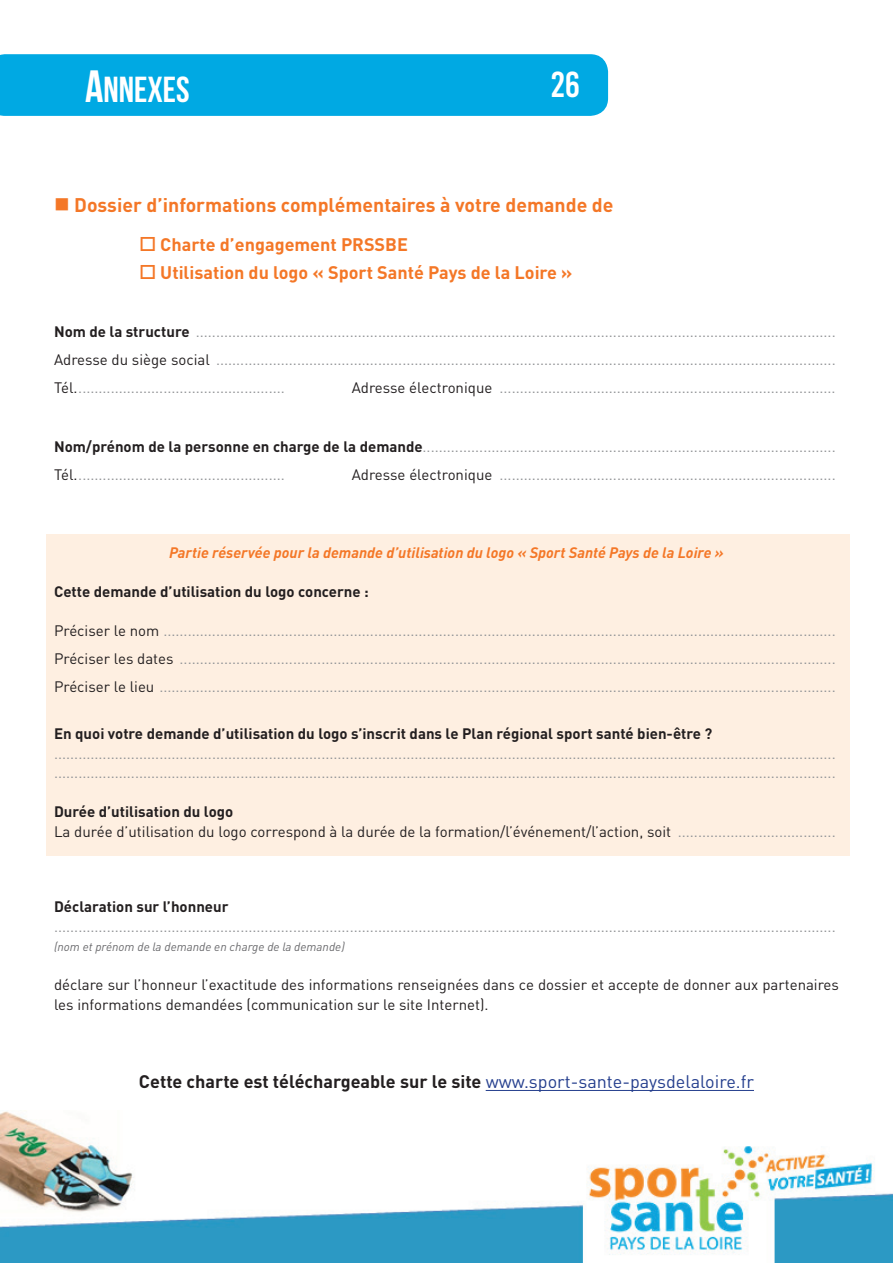
<style>
.page{position:relative;width:893px;height:1263px;background:#fff}
.page>*{position:absolute;margin:0;border:0;box-sizing:border-box;transform-origin:0 0}
.t1{font:700 36px "Bebas Neue";color:#fff}
.t2{font:36px "Bebas Kai";color:#fff}
.t3{font:700 19.5px "DIN Pro";color:#f47727}
.t4{font:700 18px "DIN Pro";color:#231f20}
.t5{font:700 18px "DIN Pro";color:#f47727}
.t6{font:15px/28px "DIN Pro";color:#939598;text-align:justify}
.t7{font:15px/19.5px "DIN Pro";color:#231f20}
.t8{font:700 15px "DIN Pro";color:#231f20}
.t9{font:italic 700 15px "DIN Pro";color:#f47727}
.t10{font:italic 12px "DIN Pro";color:#69696c}
.s1{font-size:45px}
.s2{font-weight:700;color:#231f20}
.s3{color:#231f20}
.s4{font-weight:700}
.s5{color:#939598}
.s6{font-weight:400;color:#253f8e}
</style>
<div class="page">
<img style="left:0;top:1111px;width:893px;height:152px">
<div style="left:0;top:54px;width:608px;height:62px;background:#00a9e3"></div>
<div style="left:46px;top:534px;width:804px;height:321px;background:#feefe1"></div>
<hr style="left:486px;top:1090px;width:268px;height:1px;background:#253f8e">
<h1 class="t1" style="left:85px;top:70px;width:106px"><span class="s1">A</span>NNEXES</h1>
<h1 class="t2" style="left:551px;top:66px;width:30px">26</h1>
<h2 class="t3" style="left:54px;top:188px;width:561px">■ Dossier d’informations complémentaires à votre demande de</h2>
<p class="t5" style="left:139px;top:229px;width:270px">□ Charte d’engagement PRSSBE</p>
<p class="t5" style="left:139px;top:257px;width:435px">□ Utilisation du logo « Sport Santé Pays de la Loire »</p>
<p class="t6" style="left:54px;top:316px;width:783px"><span class="s2">Nom de la structure</span> ..............................................................................................................................................................<br><span class="s3">Adresse du siège social</span> .........................................................................................................................................................<br><span class="s3">Tél.</span>...................................................</p>
<p class="t6" style="left:352px;top:372px;width:485px"><span class="s3">Adresse électronique</span> ...................................................................................</p>
<p class="t6" style="left:54px;top:431px;width:783px"><span class="s2">Nom/prénom de la personne en charge de la demande</span>......................................................................................................<br><span class="s3">Tél.</span>...................................................</p>
<p class="t6" style="left:352px;top:459px;width:485px"><span class="s3">Adresse électronique</span> ...................................................................................</p>
<p class="t9" style="left:169px;top:540px;width:556px">Partie réservée pour la demande d’utilisation du logo « Sport Santé Pays de la Loire »</p>
<p class="t8" style="left:54px;top:579px;width:316px">Cette demande d’utilisation du logo concerne :</p>
<p class="t6" style="left:54px;top:615px;width:783px"><span class="s3">Préciser le nom</span> ......................................................................................................................................................................<br><span class="s3">Préciser les dates</span> ..................................................................................................................................................................<br><span class="s3">Préciser le lieu</span> .......................................................................................................................................................................</p>
<p class="t8" style="left:54px;top:721px;width:660px">En quoi votre demande d’utilisation du logo s’inscrit dans le Plan régional sport santé bien-être ?</p>
<p class="t6" style="left:54px;top:742px;width:783px;line-height:19.5px">................................................................................................................................................................................................. .................................................................................................................................................................................................</p>
<p class="t7" style="left:54px;top:801px;width:783px"><span class="s4">Durée d’utilisation du logo<br></span>La durée d’utilisation du logo correspond à la durée de la formation/l’événement/l’action, soit <span class="s5">.......................................</span></p>
<p class="t8" style="left:54px;top:894px;width:176px">Déclaration sur l’honneur</p>
<p class="t6" style="left:54px;top:911px;width:783px">.................................................................................................................................................................................................</p>
<p class="t10" style="left:54px;top:938px;width:292px">(nom et prénom de la demande en charge de la demande)</p>
<p class="t7" style="left:54px;top:974px;width:786px">déclare sur l’honneur l’exactitude des informations renseignées dans ce dossier et accepte de donner aux partenaires les informations demandées (communication sur le site Internet).</p>
<p class="t4" style="left:139px;top:1066px;width:616px">Cette charte est téléchargeable sur le site <span class="s6">www.sport-sante-paysdelaloire.fr</span></p>
</div>
